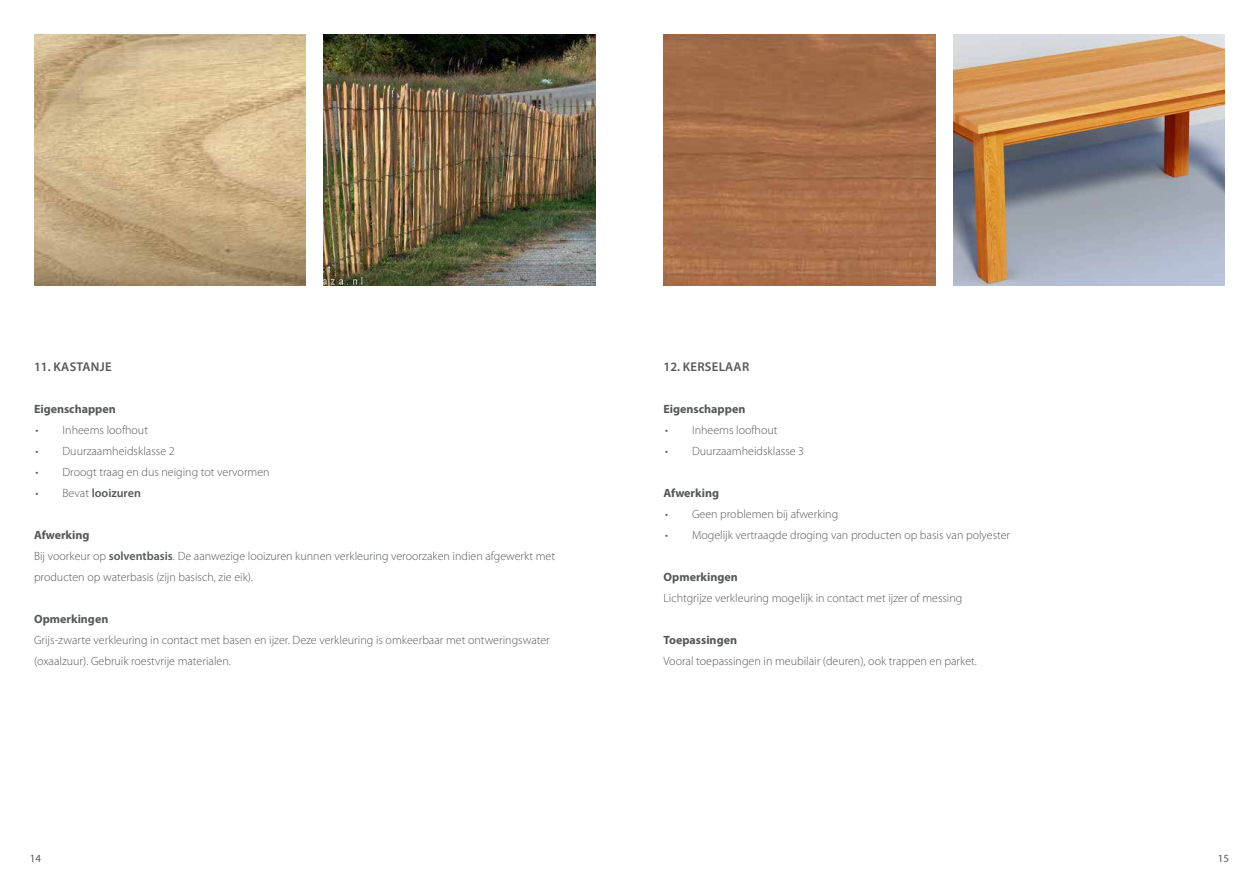
<style>
.page{position:relative;width:1259px;height:893px;background:#fff}
.page>*{position:absolute;margin:0;border:0;box-sizing:border-box;transform-origin:0 0}
.t1{font:600 12.75px "Myriad Pro";letter-spacing:.02em;color:#555759}
.t2{font:300 12px/21px "Myriad Pro";color:#555759}
.t3{font:700 12px "Myriad Pro";color:#555759}
.t4{font:600 12px "Myriad Pro";color:#555759}
.t5{font:10.95px "Myriad Pro";color:#555759}
.s1{font-weight:300}
.s2{font-weight:700}
.s3{font-weight:600}
</style>
<div class="page">
<img style="left:324px;top:34px;width:271px;height:252px">
<img style="left:34px;top:34px;width:272px;height:252px">
<img style="left:953px;top:34px;width:272px;height:252px">
<img style="left:663px;top:34px;width:272px;height:252px">
<p class="t1" style="left:34px;top:359px;width:79px">11. KASTANJE</p>
<p class="t3" style="left:34px;top:401px;width:83px">Eigenschappen</p>
<p class="t2" style="left:36px;top:419px;width:114px">• Inheems loofhout</p>
<p class="t2" style="left:36px;top:440px;width:141px">• Duurzaamheidsklasse 2</p>
<p class="t2" style="left:36px;top:461px;width:236px">• Droogt traag en dus neiging tot vervormen</p>
<p class="t4" style="left:36px;top:485px;width:107px"><span class="s1">• Bevat</span> looizuren</p>
<p class="t2" style="left:34px;top:524px;width:522px"><span class="s2">Afwerking<br></span>Bij voorkeur op <span class="s3">solventbasis</span>. De aanwezige looizuren kunnen verkleuring veroorzaken indien afgewerkt met producten op waterbasis (zijn basisch, zie eik).</p>
<p class="t3" style="left:34px;top:611px;width:76px">Opmerkingen</p>
<p class="t2" style="left:34px;top:629px;width:517px">Grijs-zwarte verkleuring in contact met basen en ijzer. Deze verkleuring is omkeerbaar met ontweringswater (oxaalzuur). Gebruik roestvrije materialen.</p>
<p class="t1" style="left:663px;top:359px;width:87px">12. KERSELAAR</p>
<p class="t3" style="left:663px;top:401px;width:83px">Eigenschappen</p>
<p class="t2" style="left:665px;top:419px;width:114px">• Inheems loofhout</p>
<p class="t2" style="left:665px;top:440px;width:141px">• Duurzaamheidsklasse 3</p>
<p class="t3" style="left:663px;top:485px;width:57px">Afwerking</p>
<p class="t2" style="left:665px;top:503px;width:175px">• Geen problemen bij afwerking</p>
<p class="t2" style="left:665px;top:524px;width:347px">• Mogelijk vertraagde droging van producten op basis van polyester</p>
<p class="t3" style="left:663px;top:569px;width:76px">Opmerkingen</p>
<p class="t2" style="left:663px;top:587px;width:300px">Lichtgrijze verkleuring mogelijk in contact met ijzer of messing</p>
<p class="t3" style="left:663px;top:632px;width:75px">Toepassingen</p>
<p class="t2" style="left:663px;top:650px;width:315px">Vooral toepassingen in meubilair (deuren), ook trappen en parket.</p>
<p class="t5" style="left:30px;top:851px;width:13px">14</p>
<p class="t5" style="left:1217px;top:851px;width:13px">15</p>
</div>
